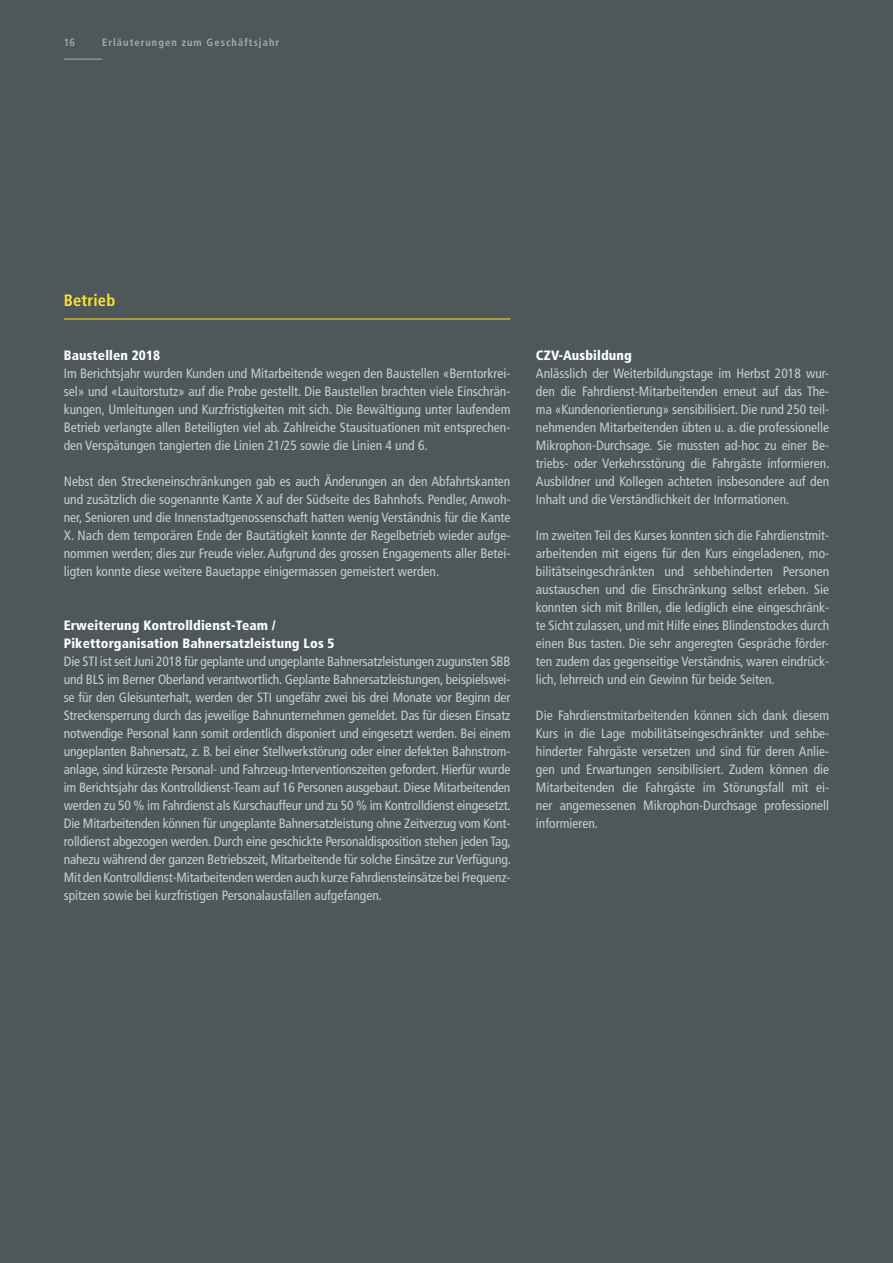
<style>
.page{position:relative;width:893px;height:1263px;background:#4e5859}
.page>*{position:absolute;margin:0;border:0;box-sizing:border-box;transform-origin:0 0}
.t1{font:700 condensed 16.5px "Frutiger";letter-spacing:.01em;color:#ffe22f}
.t2{font:condensed 13.5px/18px "Frutiger";color:#cacdcd;text-align:justify}
.t3{font:900 condensed 13.5px/18px "Frutiger";letter-spacing:.01em;color:#fff}
.t4{font:700 condensed 10.5px "Frutiger";letter-spacing:.1em;color:#a6acac}
</style>
<div class="page">
<hr style="left:64px;top:59px;width:38px;height:1px;background:#a6acac">
<hr style="left:64px;top:319px;width:446px;height:1px;background:#ffe22f">
<p class="t4" style="left:64px;top:36px;width:13px">16</p>
<p class="t4" style="left:102px;top:36px;width:179px">Erläuterungen zum Geschäftsjahr</p>
<p class="t1" style="left:64px;top:290px;width:53px">Betrieb</p>
<p class="t3" style="left:64px;top:346px;width:98px">Baustellen 2018</p>
<p class="t2" style="left:64px;top:364px;width:448px">Im Berichtsjahr wurden Kunden und Mitarbeitende wegen den Baustellen «Berntorkrei&shy;sel» und «Lauitorstutz» auf die Probe gestellt. Die Baustellen brachten viele Einschrän&shy;kungen, Umleitungen und Kurzfristigkeiten mit sich. Die Bewältigung unter laufendem Betrieb verlangte allen Beteiligten viel ab. Zahlreiche Stausituationen mit entsprechen&shy;den Verspätungen tangierten die Linien 21/25 sowie die Linien 4 und 6.</p>
<p class="t2" style="left:64px;top:472px;width:448px">Nebst den Streckeneinschränkungen gab es auch Änderungen an den Abfahrtskanten und zusätzlich die sogenannte Kante X auf der Südseite des Bahnhofs. Pendler, Anwoh&shy;ner, Senioren und die Innenstadtgenossenschaft hatten wenig Verständnis für die Kante X. Nach dem temporären Ende der Bautätigkeit konnte der Regelbetrieb wieder aufge&shy;nommen werden; dies zur Freude vieler. Aufgrund des grossen Engagements aller Betei&shy;ligten konnte diese weitere Bauetappe einigermassen gemeistert werden.</p>
<p class="t3" style="left:64px;top:616px;width:272px">Erweiterung Kontrolldienst-Team /<br>Pikettorganisation Bahnersatzleistung Los 5</p>
<p class="t2" style="left:64px;top:652px;width:449px">Die STI ist seit Juni 2018 für geplante und ungeplante Bahnersatzleistungen zugunsten SBB und BLS im Berner Oberland verantwortlich. Geplante Bahnersatzleistungen, beispielswei&shy;se für den Gleisunterhalt, werden der STI ungefähr zwei bis drei Monate vor Beginn der Streckensperrung durch das jeweilige Bahnunternehmen gemeldet. Das für diesen Einsatz notwendige Personal kann somit ordentlich disponiert und eingesetzt werden. Bei einem ungeplanten Bahnersatz, z. B. bei einer Stellwerkstörung oder einer defekten Bahnstrom&shy;anlage, sind kürzeste Personal- und Fahrzeug-Interventionszeiten gefordert. Hierfür wurde im Berichtsjahr das Kontrolldienst-Team auf 16 Personen ausgebaut. Diese Mitarbeitenden werden zu 50 % im Fahrdienst als Kurschauffeur und zu 50 % im Kontrolldienst eingesetzt.<br>Die Mitarbeitenden können für ungeplante Bahnersatzleistung ohne Zeitverzug vom Kont&shy;rolldienst abgezogen werden. Durch eine geschickte Personaldisposition stehen jeden Tag, nahezu während der ganzen Betriebszeit, Mitarbeitende für solche Einsätze zur Verfügung.<br>Mit den Kontrolldienst-Mitarbeitenden werden auch kurze Fahrdiensteinsätze bei Frequenz&shy;spitzen sowie bei kurzfristigen Personalausfällen aufgefangen.</p>
<p class="t3" style="left:536px;top:346px;width:98px">CZV-Ausbildung</p>
<p class="t2" style="left:536px;top:364px;width:295px">Anlässlich der Weiterbildungstage im Herbst 2018 wur&shy;den die Fahrdienst-Mitarbeitenden erneut auf das The&shy;ma «Kundenorientierung» sensibilisiert. Die rund 250 teil&shy;nehmenden Mitarbeitenden übten u. a. die professionelle Mikrophon-Durchsage. Sie mussten ad-hoc zu einer Be&shy;triebs- oder Verkehrsstörung die Fahrgäste informieren.<br>Ausbildner und Kollegen achteten insbesondere auf den Inhalt und die Verständlichkeit der Informationen.</p>
<p class="t2" style="left:536px;top:526px;width:295px">Im zweiten Teil des Kurses konnten sich die Fahrdienstmit&shy;arbeitenden mit eigens für den Kurs eingeladenen, mo&shy;bilitätseingeschränkten und sehbehinderten Personen austauschen und die Einschränkung selbst erleben. Sie konnten sich mit Brillen, die lediglich eine eingeschränk&shy;te Sicht zulassen, und mit Hilfe eines Blindenstockes durch einen Bus tasten. Die sehr angeregten Gespräche förder&shy;ten zudem das gegenseitige Verständnis, waren eindrück&shy;lich, lehrreich und ein Gewinn für beide Seiten.</p>
<p class="t2" style="left:536px;top:706px;width:295px">Die Fahrdienstmitarbeitenden können sich dank diesem Kurs in die Lage mobilitätseingeschränkter und sehbe&shy;hinderter Fahrgäste versetzen und sind für deren Anlie&shy;gen und Erwartungen sensibilisiert. Zudem können die Mitarbeitenden die Fahrgäste im Störungsfall mit ei&shy;ner angemessenen Mikrophon-Durchsage professionell informieren.</p>
</div>
